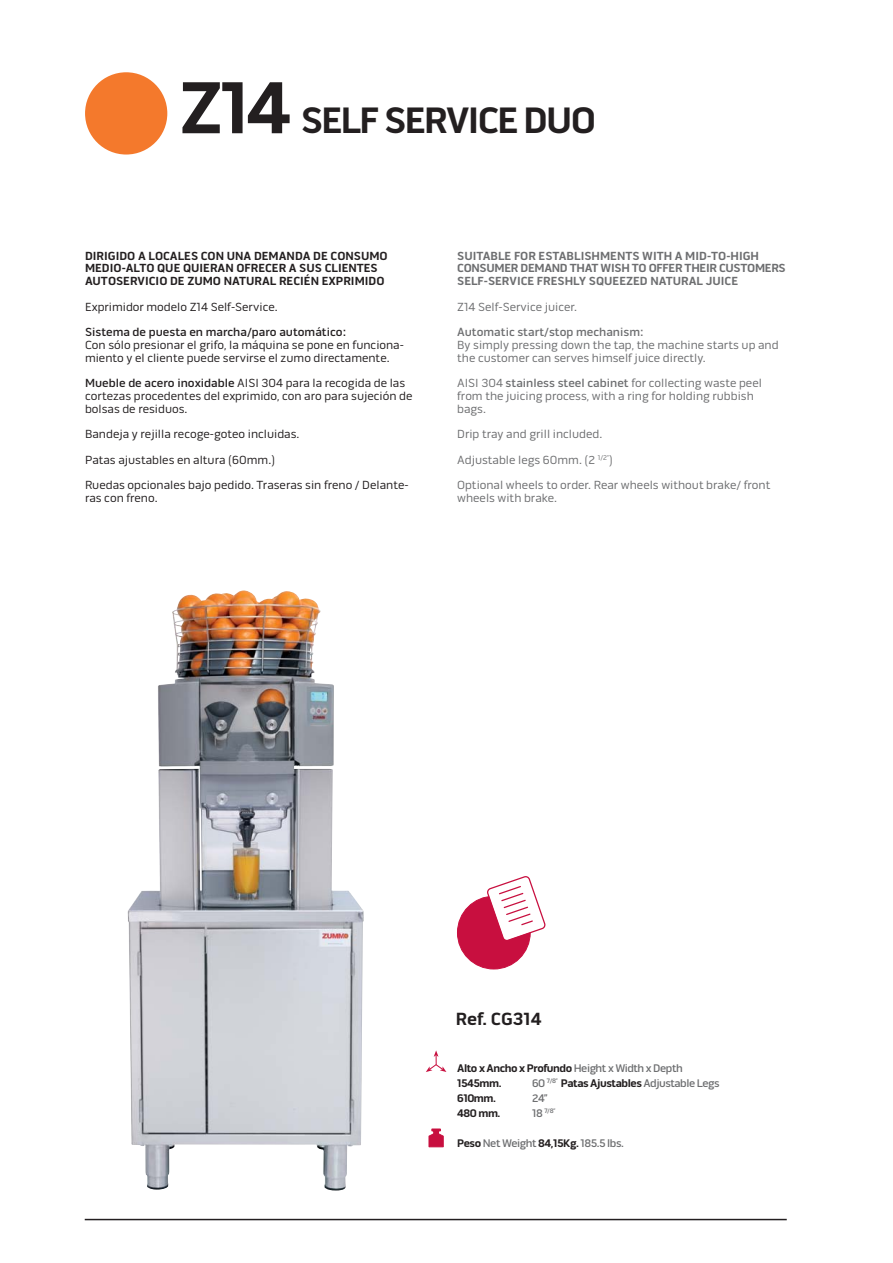
<style>
.page{position:relative;width:893px;height:1263px;background:#fff}
.page>*{position:absolute;margin:0;border:0;box-sizing:border-box;transform-origin:0 0}
.t1{font:700 37.5px "Pill Gothic 600 mg";letter-spacing:-.045em;color:#231f20}
.t2{font:700 18px "Pill Gothic 600 mg";color:#231f20}
.t3{font:12px/12.8px "Pill Gothic 600 mg";color:#231f20}
.t4{font:12px/12.8px "Pill Gothic 600 mg";color:#6d6e70}
.t5{font:700 12px/12.8px "Pill Gothic 600 mg";color:#6d6e70}
.t6{font:700 12px/12.8px "Pill Gothic 600 mg";color:#231f20}
.t7{font:500 12px/25.5px "Pill Gothic 600 mg";color:#231f20}
.t8{font:500 12px/25.5px "Pill Gothic 600 mg";color:#6d6e70}
.t9{font:500 11.25px "Pill Gothic 600 mg";letter-spacing:-.04em;color:#6d6e70}
.t10{font:700 11.25px/15px "Pill Gothic 600 mg";letter-spacing:-.04em;color:#231f20}
.t11{font:500 6.6px "Pill Gothic 600 mg";color:#6d6e70}
.s1{font-size:75px}
.s2{font-weight:400}
.s3{font-weight:500}
.s4{font-weight:500;color:#6d6e70}
.s5{font-weight:700;color:#231f20}
.s6{font-size:11.25px}
</style>
<div class="page">
<hr style="left:85px;top:1219px;width:702px;height:1px;background:#231f20">
<svg style="left:426px;top:1050px;width:20px;height:22px"></svg>
<svg style="left:428px;top:1128px;width:16px;height:20px"></svg>
<div style="left:85px;top:72px;width:82px;height:83px;background:#f4792c;border-radius:50%"></div>
<img style="left:128px;top:590px;width:236px;height:601px">
<div style="left:457px;top:896px;width:73px;height:73px;background:#c80f3f;border-radius:50%"></div>
<svg style="left:486px;top:876px;width:60px;height:67px"></svg>
<p class="t1" style="left:179px;top:107px;width:418px"><span class="s1">Z14</span> SELF SERVICE DUO</p>
<p class="t6" style="left:85px;top:251px;width:304px">DIRIGIDO A LOCALES CON UNA DEMANDA DE CONSUMO<br>MEDIO-ALTO QUE QUIERAN OFRECER A SUS CLIENTES<br>AUTOSERVICIO DE ZUMO NATURAL RECIÉN EXPRIMIDO</p>
<p class="t7" style="left:85px;top:295px;width:263px"><span class="s2">Exprimidor modelo Z14 Self-Service.<br></span>Sistema de puesta en marcha/paro automático:</p>
<p class="t3" style="left:85px;top:340px;width:320px">Con sólo presionar el grifo, la máquina se pone en funciona&shy;miento y el cliente puede servirse el zumo directamente.</p>
<p class="t3" style="left:85px;top:378px;width:329px"><span class="s3">Mueble de acero inoxidable</span> AISI 304 para la recogida de las cortezas procedentes del exprimido, con aro para sujeción de bolsas de residuos.</p>
<p class="t3" style="left:85px;top:423px;width:325px;line-height:25.5px">Bandeja y rejilla recoge-goteo incluidas.<br>Patas ajustables en altura (60mm.)<br>Ruedas opcionales bajo pedido. Traseras sin freno / Delante-</p>
<p class="t3" style="left:85px;top:493px;width:74px">ras con freno.</p>
<p class="t5" style="left:457px;top:251px;width:330px">SUITABLE FOR ESTABLISHMENTS WITH A MID-TO-HIGH<br>CONSUMER DEMAND THAT WISH TO OFFER THEIR CUSTOMERS<br>SELF-SERVICE FRESHLY SQUEEZED NATURAL JUICE</p>
<p class="t8" style="left:457px;top:295px;width:188px"><span class="s2">Z14 Self-Service juicer.<br></span>Automatic start/stop mechanism:</p>
<p class="t4" style="left:457px;top:340px;width:323px">By simply pressing down the tap, the machine starts up and the customer can serves himself juice directly.</p>
<p class="t4" style="left:457px;top:378px;width:306px">AISI 304 <span class="s3">stainless steel cabinet</span> for collecting waste peel from the juicing process, with a ring for holding rubbish bags.</p>
<p class="t4" style="left:457px;top:423px;width:315px;line-height:25.5px">Drip tray and grill included.<br>Adjustable legs 60mm. (2 <sup>1/2”</sup>)<br>Optional wheels to order. Rear wheels without brake/ front</p>
<p class="t4" style="left:457px;top:493px;width:102px">wheels with brake.</p>
<p class="t2" style="left:456px;top:1012px;width:87px">Ref. CG314</p>
<p class="t10" style="left:457px;top:1062px;width:227px">Alto x Ancho x Profundo <span class="s4">Height x Width x Depth<br></span>1545mm.</p>
<p class="t9" style="left:532px;top:1079px;width:189px">60 <sup>7/8”</sup> <span class="s5">Patas Ajustables</span> Adjustable Legs</p>
<p class="t10" style="left:457px;top:1092px;width:40px">610mm.</p>
<p class="t9" style="left:532px;top:1094px;width:17px">24”</p>
<p class="t10" style="left:457px;top:1107px;width:45px">480 mm.</p>
<p class="t11" style="left:532px;top:1109px;width:25px"><span class="s6">18</span> 7/8”</p>
<p class="t9" style="left:457px;top:1139px;width:168px"><span class="s5">Peso</span> Net Weight <span class="s5">84,15Kg.</span> 185.5 lbs.</p>
</div>
